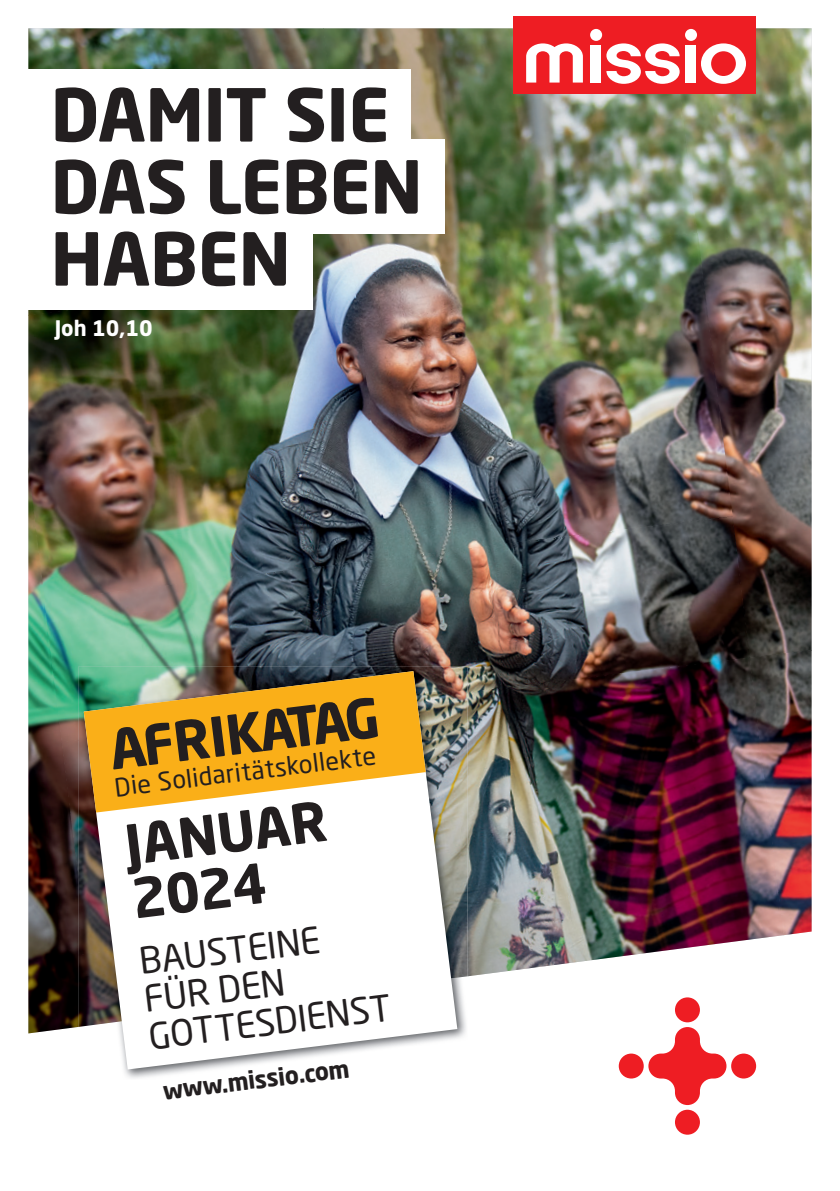
<style>
.page{position:relative;width:840px;height:1191px;background:#fff}
.page>*{position:absolute;margin:0;border:0;box-sizing:border-box;transform-origin:0 0}
.t1{font:700 72px/72px "Neo Sans W1 G";letter-spacing:-.01em;color:#231f20}
.t2{font:700 54px/54px "Neo Sans W1 G";color:#231f20}
.t3{font:36px/38px "Neo Sans W1 G";color:#231f20}
.t4{font:25px "Neo Sans W1 G";color:#231f20}
.t5{font:700 24px "Neo Sans W1 G";color:#231f20}
.t6{font:700 21.2px "Neo Sans W1 G";color:#fff}
</style>
<div class="page">
<img style="left:28px;top:28px;width:295px;height:247px">
<img style="left:323px;top:28px;width:348px;height:247px">
<img style="left:671px;top:28px;width:140px;height:622px">
<img style="left:28px;top:275px;width:325px;height:241px">
<img style="left:353px;top:233px;width:379px;height:283px">
<img style="left:28px;top:467px;width:51px;height:566px">
<img style="left:44px;top:516px;width:705px;height:226px">
<img style="left:61px;top:740px;width:18px;height:142px">
<img style="left:467px;top:657px;width:316px;height:319px">
<img style="left:749px;top:650px;width:62px;height:285px">
<div style="left:0;top:216px;width:312px;height:94px;background:#fff"></div>
<div style="left:0;top:140px;width:444px;height:94px;background:#fff"></div>
<div style="left:0;top:69px;width:410px;height:94px;background:#fff"></div>
<img style="left:79px;top:980px;width:387px;height:98px">
<img style="left:79px;top:666px;width:316px;height:246px">
<img style="left:395px;top:666px;width:72px;height:314px">
<svg style="left:84px;top:671px;width:373px;height:398px"></svg>
<svg style="left:84px;top:671px;width:341px;height:141px;background:#e0af43"></svg>
<div style="left:513px;top:16px;width:242px;height:78px;background:#ee1d23"></div>
<svg style="left:526px;top:43px;width:56px;height:40px"></svg>
<svg style="left:606px;top:43px;width:73px;height:41px"></svg>
<div style="left:590px;top:45px;width:10px;height:38px;background:#fff"></div>
<div style="left:589px;top:29px;width:12px;height:12px;background:#fff;border-radius:50%"></div>
<div style="left:685px;top:45px;width:10px;height:38px;background:#fff"></div>
<div style="left:684px;top:29px;width:12px;height:12px;background:#fff;border-radius:50%"></div>
<svg style="left:701px;top:43px;width:44px;height:41px"></svg>
<div style="left:618px;top:1053px;width:25px;height:25px;background:#ee1d23;border-radius:50%"></div>
<div style="left:730px;top:1053px;width:25px;height:25px;background:#ee1d23;border-radius:50%"></div>
<div style="left:674px;top:1109px;width:25px;height:25px;background:#ee1d23;border-radius:50%"></div>
<div style="left:674px;top:997px;width:25px;height:25px;background:#ee1d23;border-radius:50%"></div>
<svg style="left:648px;top:1027px;width:78px;height:78px"></svg>
<h1 class="t1" style="left:50px;top:77px;width:373px">DAMIT SIE<br>DAS LEBEN<br>HABEN</h1>
<p class="t6" style="left:55px;top:314px;width:99px">Joh 10,10</p>
<h2 class="t2" style="left:106px;top:722px;width:273px;rotate:-7deg">AFRIKATAG</h2>
<p class="t4" style="left:113px;top:772px;width:264px;rotate:-7deg">Die Solidaritätskollekte</p>
<h2 class="t2" style="left:122px;top:817px;width:204px;rotate:-7deg">JANUAR<br>2024</h2>
<p class="t3" style="left:137px;top:941px;width:245px;rotate:-7deg">BAUSTEINE<br>FÜR DEN<br>GOTTESDIENST</p>
<p class="t5" style="left:161px;top:1075px;width:189px;rotate:-7deg">www.missio.com</p>
</div>
